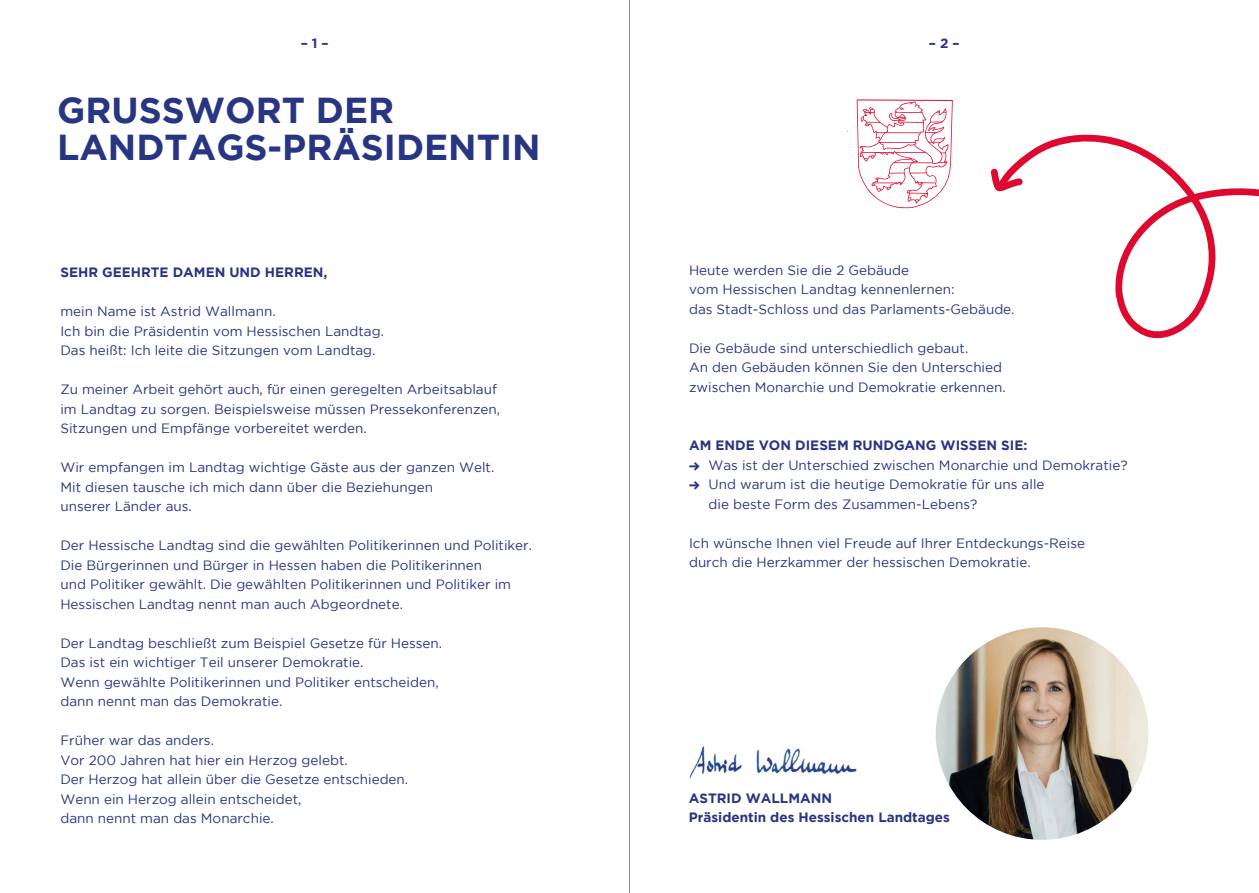
<style>
.page{position:relative;width:1259px;height:893px;background:#fff}
.page>*{position:absolute;margin:0;border:0;box-sizing:border-box;transform-origin:0 0}
.t1{font:700 36px/37.5px "Gotham";color:#283583}
.t2{font:13.5px/19.5px "Gotham";color:#283583}
.t3{font:700 13.5px/19.5px "Gotham";color:#283583}
.s1{font-family:"Suisse Intl";font-weight:700}
</style>
<div class="page">
<hr style="left:629px;top:0;width:1px;height:893px;background:#8e8e8d">
<img style="left:935px;top:627px;width:213px;height:213px;border-radius:106px">
<img style="left:689px;top:745px;width:168px;height:33px">
<svg style="left:1009px;top:134px;width:250px;height:205px"></svg>
<svg style="left:990px;top:169px;width:34px;height:27px"></svg>
<svg style="left:856px;top:99px;width:97px;height:109px"></svg>
<p class="t3" style="left:301px;top:33px;width:30px">– 1 –</p>
<p class="t3" style="left:929px;top:33px;width:32px">– 2 –</p>
<h1 class="t1" style="left:57px;top:90px;width:485px">GRUSSWORT DER<br>LANDTAGS-PRÄSIDENTIN</h1>
<p class="t3" style="left:60px;top:262px;width:268px">SEHR GEEHRTE DAMEN UND HERREN,</p>
<p class="t2" style="left:60px;top:302px;width:325px">mein Name ist Astrid Wallmann.<br>Ich bin die Präsidentin vom Hessischen Landtag.<br>Das heißt: Ich leite die Sitzungen vom Landtag.</p>
<p class="t2" style="left:60px;top:380px;width:441px">Zu meiner Arbeit gehört auch, für einen geregelten Arbeitsablauf im Landtag zu sorgen. Beispielsweise müssen Pressekonferenzen,<br>Sitzungen und Empfänge vorbereitet werden.</p>
<p class="t2" style="left:60px;top:458px;width:435px">Wir empfangen im Landtag wichtige Gäste aus der ganzen Welt.<br>Mit diesen tausche ich mich dann über die Beziehungen<br>unserer Länder aus.</p>
<p class="t2" style="left:60px;top:536px;width:473px">Der Hessische Landtag sind die gewählten Politikerinnen und Politiker.<br>Die Bürgerinnen und Bürger in Hessen haben die Politikerinnen<br>und Politiker gewählt. Die gewählten Politikerinnen und Politiker im Hessischen Landtag nennt man auch Abgeordnete.</p>
<p class="t2" style="left:60px;top:633px;width:383px">Der Landtag beschließt zum Beispiel Gesetze für Hessen.<br>Das ist ein wichtiger Teil unserer Demokratie.<br>Wenn gewählte Politikerinnen und Politiker entscheiden, dann nennt man das Demokratie.</p>
<p class="t2" style="left:60px;top:730px;width:349px">Früher war das anders.<br>Vor 200 Jahren hat hier ein Herzog gelebt.<br>Der Herzog hat allein über die Gesetze entschieden.<br>Wenn ein Herzog allein entscheidet,<br>dann nennt man das Monarchie.</p>
<p class="t2" style="left:689px;top:260px;width:327px">Heute werden Sie die 2 Gebäude<br>vom Hessischen Landtag kennenlernen:<br>das Stadt-Schloss und das Parlaments-Gebäude.</p>
<p class="t2" style="left:689px;top:338px;width:318px">Die Gebäude sind unterschiedlich gebaut.<br>An den Gebäuden können Sie den Unterschied zwischen Monarchie und Demokratie erkennen.</p>
<p class="t3" style="left:689px;top:435px;width:340px">AM ENDE VON DIESEM RUNDGANG WISSEN SIE:</p>
<p class="t2" style="left:689px;top:455px;width:440px"><span class="s1">→</span> Was ist der Unterschied zwischen Monarchie und Demokratie?</p>
<p class="t2" style="left:708px;top:474px;width:337px;text-indent:-20px"><span class="s1">→</span> Und warum ist die heutige Demokratie für uns alle die beste Form des Zusammen-Lebens?</p>
<p class="t2" style="left:689px;top:533px;width:398px">Ich wünsche Ihnen viel Freude auf Ihrer Entdeckungs-Reise durch die Herzkammer der hessischen Demokratie.</p>
<p class="t3" style="left:689px;top:788px;width:263px">ASTRID WALLMANN<br>Präsidentin des Hessischen Landtages</p>
</div>
